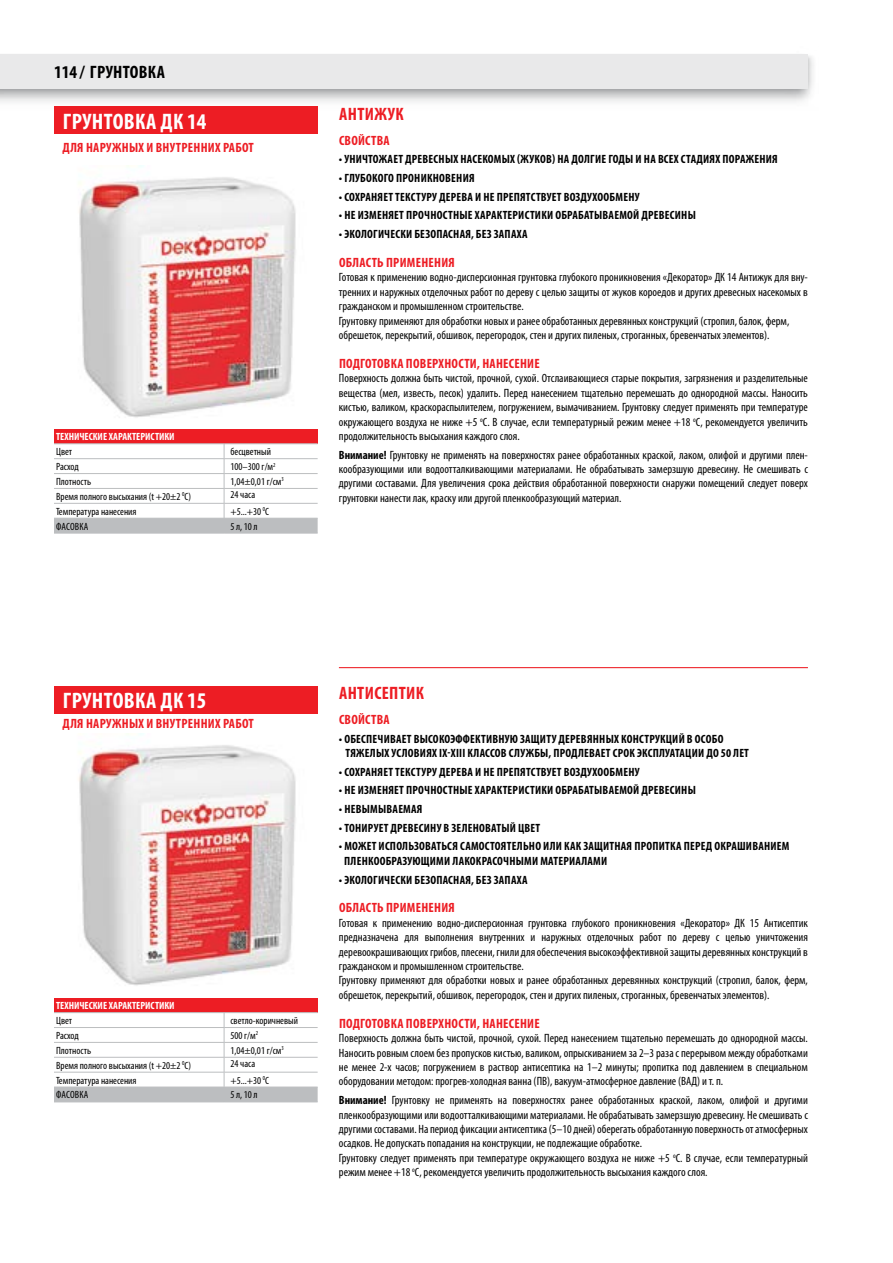
<style>
.page{position:relative;width:893px;height:1263px;background:#fff}
.page>*{position:absolute;margin:0;border:0;box-sizing:border-box;transform-origin:0 0}
.t1{font:700 condensed 22.5px "Myriad Pro";letter-spacing:.02em;color:#fff}
.t2{font:700 condensed 18px "Myriad Pro";letter-spacing:.02em;color:#ed1d24}
.t3{font:700 condensed 18px "Myriad Pro";letter-spacing:.02em;color:#000}
.t4{font:700 condensed 13.5px "Myriad Pro";letter-spacing:.02em;color:#ed1d24}
.t5{font:condensed 12px/14.4px "Myriad Pro";color:#000}
.t6{font:700 condensed 12px/14.4px "Myriad Pro";letter-spacing:.02em;color:#000}
.t7{font:condensed 10.5px "Myriad Pro";color:#000}
.t8{font:700 condensed 10.5px "Myriad Pro";color:#fff}
.s1{font-weight:700}
</style>
<div class="page">
<img style="left:0;top:56px;width:814px;height:51px">
<div style="left:0;top:54px;width:808px;height:34px;background:#e9e9ea"></div>
<img style="left:79px;top:165px;width:217px;height:253px">
<div style="left:54px;top:429px;width:264px;height:15px;background:#ed1d24"></div>
<hr style="left:54px;top:443px;width:170px;height:1px;background:#bcbec0">
<hr style="left:224px;top:443px;width:94px;height:1px;background:#bcbec0">
<hr style="left:54px;top:533px;width:170px;height:1px;background:#bcbec0">
<hr style="left:224px;top:533px;width:94px;height:1px;background:#bcbec0">
<svg style="left:54px;top:444px;width:264px;height:89px"></svg>
<hr style="left:54px;top:488px;width:170px;height:1px;background:#bcbec0">
<hr style="left:224px;top:488px;width:94px;height:1px;background:#bcbec0">
<div style="left:54px;top:107px;width:264px;height:27px;background:#ed1d24"></div>
<img style="left:79px;top:734px;width:217px;height:252px">
<div style="left:54px;top:998px;width:264px;height:15px;background:#ed1d24"></div>
<hr style="left:54px;top:1012px;width:170px;height:1px;background:#bcbec0">
<hr style="left:224px;top:1012px;width:94px;height:1px;background:#bcbec0">
<svg style="left:54px;top:1013px;width:264px;height:89px"></svg>
<hr style="left:54px;top:1102px;width:170px;height:1px;background:#bcbec0">
<hr style="left:224px;top:1102px;width:94px;height:1px;background:#bcbec0">
<hr style="left:224px;top:1027px;width:94px;height:1px;background:#bcbec0">
<div style="left:54px;top:686px;width:264px;height:28px;background:#ed1d24"></div>
<hr style="left:339px;top:667px;width:469px;height:1px;background:#ed1d24">
<h2 class="t3" style="left:54px;top:61px;width:112px">114 / грунтовка</h2>
<h1 class="t1" style="left:63px;top:107px;width:145px">Грунтовка дк 14</h1>
<p class="t4" style="left:63px;top:139px;width:193px">для наружных и внутренних работ</p>
<p class="t8" style="left:56px;top:430px;width:6px">ТЕХН</p>
<p class="t8" style="left:74px;top:430px;width:41px">ИЧЕСКИЕ ХАРАКТЕР</p>
<p class="t8" style="left:145px;top:430px;width:31px">ИСТИКИ</p>
<p class="t7" style="left:56px;top:445px;width:18px">Цвет</p>
<p class="t7" style="left:230px;top:445px;width:42px">бесцветный</p>
<p class="t7" style="left:56px;top:460px;width:24px">Расход</p>
<p class="t7" style="left:230px;top:460px;width:47px">100–300 г/м<sup>2</sup></p>
<p class="t7" style="left:56px;top:475px;width:37px">Плотность</p>
<p class="t7" style="left:230px;top:475px;width:55px">1,04±0,01 г/см<sup>3</sup></p>
<p class="t7" style="left:56px;top:490px;width:136px">Время полного высыхания (t +20±2 <sup>0</sup>С)</p>
<p class="t7" style="left:230px;top:489px;width:26px">24 часа</p>
<p class="t7" style="left:56px;top:505px;width:82px">Температура нанесения</p>
<p class="t7" style="left:230px;top:505px;width:40px">+5...+30 <sup>0</sup>С</p>
<p class="t7" style="left:56px;top:520px;width:11px">Фасовка</p>
<p class="t7" style="left:230px;top:520px;width:29px">5 л, 10 л</p>
<h2 class="t2" style="left:339px;top:103px;width:58px">АНТИЖУК</h2>
<p class="t4" style="left:339px;top:132px;width:52px">СВОЙСТВА</p>
<p class="t6" style="left:339px;top:152px;width:440px">• Уничтожает древесных насекомых (жуков) на долгие годы И на всех стадиях поражения</p>
<p class="t6" style="left:339px;top:171px;width:137px">• Глубокого проникновения</p>
<p class="t6" style="left:339px;top:189px;width:302px">• Сохраняет текстуру дерева и не препятствует воздухообмену</p>
<p class="t6" style="left:339px;top:208px;width:358px">• Не изменяет прочностные характеристики обрабатываемой древесины</p>
<p class="t6" style="left:339px;top:227px;width:190px">• Экологически безопасная, без запаха</p>
<p class="t4" style="left:339px;top:254px;width:76px">ОБЛАСТЬ ПРИМЕНЕН</p>
<p class="t4" style="left:441px;top:254px;width:14px">ИЯ</p>
<p class="t5" style="left:339px;top:270px;width:471px">Готовая к применению водно-дисперсионная грунтовка глубокого проникновения «Декоратор» ДК 14 Антижук для вну&shy;тренних и наружных отделочных работ по дереву с целью защиты от жуков короедов и других древесных насекомых в гражданском и промышленном строительстве.<br>Грунтовку применяют для обработки новых и ранее обработанных деревянных конструкций (стропил, балок, ферм, обрешеток, перекрытий, обшивок, перегородок, стен и других пиленых, строганных, бревенчатых элементов).</p>
<p class="t4" style="left:339px;top:355px;width:151px">Подготовка поверхности, НАНЕСЕН</p>
<p class="t4" style="left:527px;top:355px;width:13px">ИЕ</p>
<p class="t5" style="left:339px;top:371px;width:471px;text-align:justify">Поверхность должна быть чистой, прочной, сухой. Отслаивающиеся старые покрытия, загрязнения и разделительные вещества (мел, известь, песок) удалить. Перед нанесением тщательно перемешать до однородной массы. Наносить кистью, валиком, краскораспылителем, погружением, вымачиванием. Грунтовку следует применять при температуре окружающего воздуха не ниже +5 <sup>o</sup>С. В случае, если температурный режим менее +18 <sup>o</sup>С, рекомендуется увеличить продолжительность высыхания каждого слоя.</p>
<p class="t5" style="left:339px;top:447px;width:471px;text-align:justify"><span class="s1">Внимание!</span> Грунтовку не применять на поверхностях ранее обработанных краской, лаком, олифой и другими плен&shy;кообразующими или водоотталкивающими материалами. Не обрабатывать замерзшую древесину. Не смешивать с другими составами. Для увеличения срока действия обработанной поверхности снаружи помещений следует поверх грунтовки нанести лак, краску или другой пленкообразующий материал.</p>
<h1 class="t1" style="left:63px;top:687px;width:145px">Грунтовка дк 15</h1>
<p class="t4" style="left:63px;top:715px;width:193px">для наружных и внутренних работ</p>
<p class="t8" style="left:56px;top:999px;width:6px">ТЕХН</p>
<p class="t8" style="left:74px;top:999px;width:41px">ИЧЕСКИЕ ХАРАКТЕР</p>
<p class="t8" style="left:145px;top:999px;width:31px">ИСТИКИ</p>
<p class="t7" style="left:56px;top:1014px;width:18px">Цвет</p>
<p class="t7" style="left:230px;top:1014px;width:69px">светло-коричневый</p>
<p class="t7" style="left:56px;top:1029px;width:24px">Расход</p>
<p class="t7" style="left:230px;top:1029px;width:29px">500 г/м<sup>2</sup></p>
<p class="t7" style="left:56px;top:1044px;width:37px">Плотность</p>
<p class="t7" style="left:230px;top:1044px;width:55px">1,04±0,01 г/см<sup>3</sup></p>
<p class="t7" style="left:56px;top:1059px;width:136px">Время полного высыхания (t +20±2 <sup>0</sup>С)</p>
<p class="t7" style="left:230px;top:1057px;width:26px">24 часа</p>
<p class="t7" style="left:56px;top:1074px;width:82px">Температура нанесения</p>
<p class="t7" style="left:230px;top:1074px;width:40px">+5...+30 <sup>0</sup>С</p>
<p class="t7" style="left:56px;top:1088px;width:11px">Фасовка</p>
<p class="t7" style="left:230px;top:1088px;width:29px">5 л, 10 л</p>
<h2 class="t2" style="left:339px;top:682px;width:44px">АНТИСЕПТ</h2>
<h2 class="t2" style="left:406px;top:682px;width:18px">ИК</h2>
<p class="t4" style="left:339px;top:711px;width:52px">СВОЙСТВА</p>
<p class="t6" style="left:345px;top:731px;width:380px;text-indent:-7px">• Обеспечивает высокоэффективную защиту деревянных конструкций в особо тяжелых условиях IX-XIII классов службы</p>
<p class="t6" style="left:548px;top:746px;width:144px">, Продл евает срок эксплуатации</p>
<p class="t6" style="left:706px;top:746px;width:44px">до 50 лет</p>
<p class="t6" style="left:339px;top:764px;width:302px">• Сохраняет текстуру дерева и не препятствует воздухообмену</p>
<p class="t6" style="left:339px;top:783px;width:358px">• Не изменяет прочностные характеристики обрабатываемой древесины</p>
<p class="t6" style="left:339px;top:802px;width:85px">• Невымываемая</p>
<p class="t6" style="left:339px;top:820px;width:203px">• Тонирует древесину в зеленоватый цвет</p>
<p class="t6" style="left:344px;top:839px;width:447px;text-indent:-5px">• Может использоваться самостоятельно или как защитная пропитка перед окрашиванием пленкообразующи</p>
<p class="t6" style="left:436px;top:853px;width:171px">ми лакокрасочными материалами</p>
<p class="t6" style="left:339px;top:872px;width:190px">• Экологич ески безопасная, без запаха</p>
<p class="t4" style="left:339px;top:899px;width:76px">ОБЛАСТЬ ПРИМЕНЕН</p>
<p class="t4" style="left:441px;top:899px;width:14px">ИЯ</p>
<p class="t5" style="left:339px;top:915px;width:471px">Готовая к применению водно-дисперсионная грунтовка глубокого проникновения «Декоратор» ДК 15 Антисептик предназначена для выполнения внутренних и наружных отделочных работ по дереву с целью уничтожения деревоокрашивающих грибов, плесени, гнили для обеспечения высокоэффективной защиты деревянных конструкций в гражданском и промышленном строительстве.<br>Грунтовку применяют для обработки новых и ранее обработанных деревянных конструкций (стропил, балок, ферм, обрешеток, перекрытий, обшивок, перегородок, стен и других пиленых, строганных, бревенчатых элементов).</p>
<p class="t4" style="left:339px;top:1015px;width:151px">Подготовка поверхности, НАНЕСЕН</p>
<p class="t4" style="left:527px;top:1015px;width:13px">ИЕ</p>
<p class="t5" style="left:339px;top:1031px;width:471px;text-align:justify">Поверхность должна быть чистой, прочной, сухой. Перед нанесением тщательно перемешать до однородной массы.<br>Наносить ровным слоем без пропусков кистью, валиком, опрыскиванием за 2–3 раза с перерывом между обработками не менее 2-х часов; погружением в раствор антисептика на 1–2 минуты; пропитка под давлением в специальном оборудовании методом: прогрев-холодная ванна (ПВ), вакуум-атмосферное давление (ВАД) и т. п.</p>
<p class="t5" style="left:339px;top:1093px;width:471px"><span class="s1">Внимание!</span> Грунтовку не применять на поверхностях ранее обработанных краской, лаком, олифой и другими пленкообразующими или водоотталкивающими материалами. Не обрабатывать замерзшую древесину. Не смешивать с другими составами. На период фиксации антисептика (5–10 дней) оберегать обработанную поверхность от атмосферных осадков. Не допускать попадания на конструкции, не подлежащие обработке.<br>Грунтовку следует применять при температуре окружающего воздуха не ниже +5 <sup>o</sup>С. В случае, если температурный режим менее +18 <sup>o</sup>С, рекомендуется увеличить продолжительность высыхания каждого слоя.</p>
</div>
